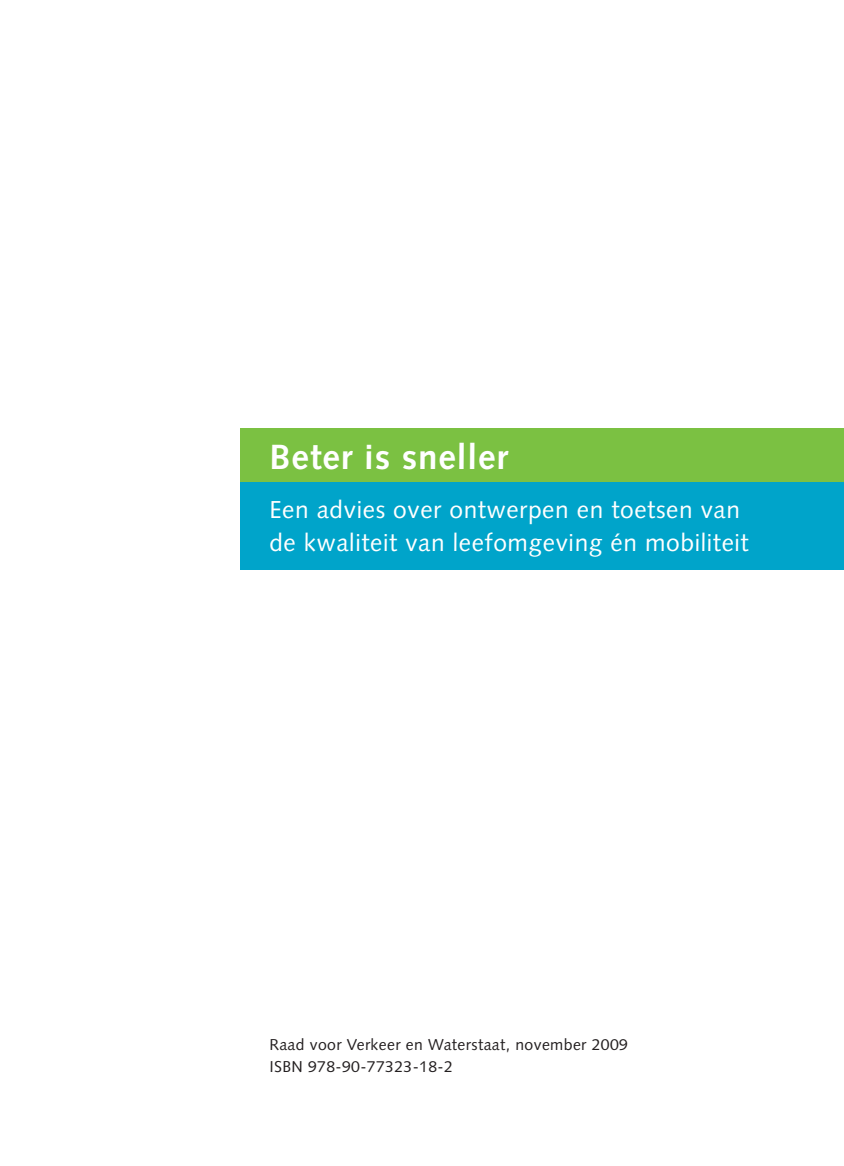
<style>
.page{position:relative;width:844px;height:1166px;background:#fff}
.page>*{position:absolute;margin:0;border:0;box-sizing:border-box;transform-origin:0 0}
.t1{font:700 35px "Syntax LT Std";letter-spacing:.025em;color:#fff}
.t2{font:24.5px/32.7px "Syntax LT Std";letter-spacing:.025em;color:#fff}
.t3{font:15.75px/21.9px "Syntax LT Std";letter-spacing:.025em;color:#231f20}
</style>
<div class="page">
<div style="left:241px;top:428px;width:602px;height:54px;background:#7bc142"></div>
<div style="left:241px;top:482px;width:602px;height:88px;background:#00a4ca"></div>
<h1 class="t1" style="left:269px;top:436px;width:240px">Beter is sneller</h1>
<p class="t2" style="left:269px;top:494px;width:481px">Een advies over ontwerpen en toetsen van de kwaliteit van leefomgeving én mobiliteit</p>
<p class="t3" style="left:269px;top:1034px;width:360px">Raad voor Verkeer en Waterstaat, november 2009<br>ISBN 978-90-77323-18-2</p>
</div>
